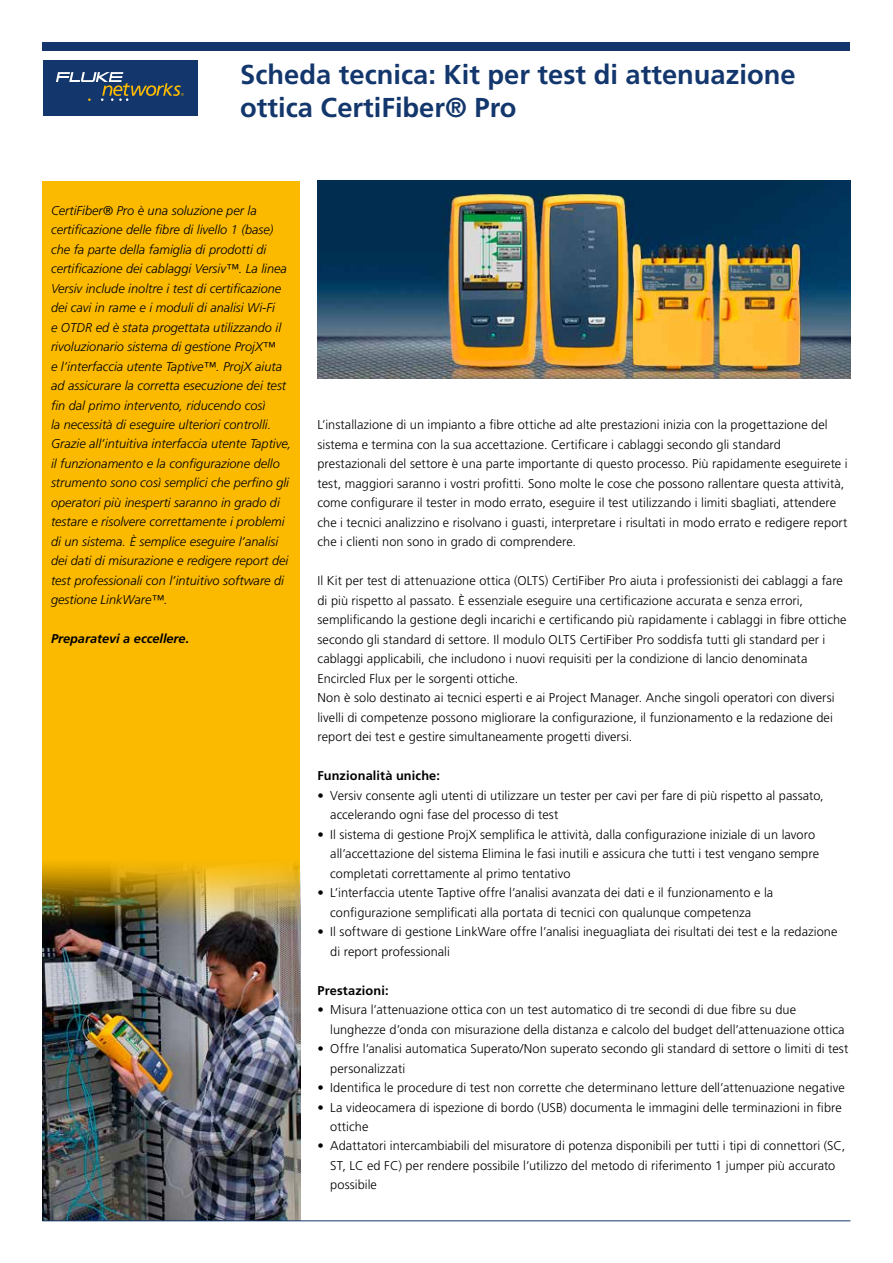
<style>
.page{position:relative;width:893px;height:1263px;background:#fff}
.page>*{position:absolute;margin:0;border:0;box-sizing:border-box;transform-origin:0 0}
.t1{font:700 27.3px/32.7px "Frutiger LT Std";color:#13376c}
.t2{font:300 12.75px/19.5px "Frutiger LT Std";letter-spacing:.005em;color:#000}
.t3{font:italic 300 12.75px/19.5px "Frutiger LT Std";color:#000}
.t4{font:700 12.75px "Frutiger LT Std";letter-spacing:.01em;color:#000}
.t5{font:italic 700 12.75px "Frutiger LT Std";color:#000}
</style>
<div class="page">
<div style="left:43px;top:60px;width:154px;height:56px;background:#13376c"></div>
<svg style="left:56px;top:72px;width:128px;height:29px"></svg>
<div style="left:43px;top:43px;width:807px;height:8px;background:#13376c"></div>
<div style="left:43px;top:181px;width:257px;height:1039px;background:#fbba00"></div>
<img style="left:43px;top:863px;width:257px;height:357px">
<img style="left:317px;top:181px;width:533px;height:197px">
<hr style="left:43px;top:1220px;width:807px;height:1px;background:#13376c">
<h1 class="t1" style="left:240px;top:58px;width:557px">Scheda tecnica: Kit per test di attenuazione ottica CertiFiber® Pro</h1>
<p class="t3" style="left:51px;top:200px;width:242px">CertiFiber® Pro è una soluzione per la certificazione delle fibre di livello 1 (base) che fa parte della famiglia di prodotti di certificazione dei cablaggi Versiv™. La linea Versiv include inoltre i test di certificazione dei cavi in rame e i moduli di analisi Wi-Fi<br>e OTDR ed è stata progettata utilizzando il rivoluzionario sistema di gestione ProjX™<br>e l’interfaccia utente Taptive™. ProjX aiuta ad assicurare la corretta esecuzione dei test fin dal primo intervento, riducendo così<br>la necessità di eseguire ulteriori controlli.<br>Grazie all’intuitiva interfaccia utente Taptive, il funzionamento e la configurazione dello strumento sono così semplici che perfino gli operatori più inesperti saranno in grado di testare e risolvere correttamente i problemi di un sistema. È semplice eseguire l’analisi dei dati di misurazione e redigere report dei test professionali con l’intuitivo software di gestione LinkWare™.</p>
<p class="t5" style="left:51px;top:631px;width:140px">Preparatevi a eccellere.</p>
<p class="t2" style="left:317px;top:415px;width:532px">L’installazione di un impianto a fibre ottiche ad alte prestazioni inizia con la progettazione del sistema e termina con la sua accettazione. Certificare i cablaggi secondo gli standard prestazionali del settore è una parte importante di questo processo. Più rapidamente eseguirete i test, maggiori saranno i vostri profitti. Sono molte le cose che possono rallentare questa attività, come configurare il tester in modo errato, eseguire il test utilizzando i limiti sbagliati, attendere che i tecnici analizzino e risolvano i guasti, interpretare i risultati in modo errato e redigere report che i clienti non sono in grado di comprendere.</p>
<p class="t2" style="left:317px;top:571px;width:531px">Il Kit per test di attenuazione ottica (OLTS) CertiFiber Pro aiuta i professionisti dei cablaggi a fare di più rispetto al passato. È essenziale eseguire una certificazione accurata e senza errori, semplificando la gestione degli incarichi e certificando più rapidamente i cablaggi in fibre ottiche secondo gli standard di settore. Il modulo OLTS CertiFiber Pro soddisfa tutti gli standard per i cablaggi applicabili, che includono i nuovi requisiti per la condizione di lancio denominata Encircled Flux per le sorgenti ottiche.<br>Non è solo destinato ai tecnici esperti e ai Project Manager. Anche singoli operatori con diversi livelli di competenze possono migliorare la configurazione, il funzionamento e la redazione dei report dei test e gestire simultaneamente progetti diversi.</p>
<p class="t4" style="left:317px;top:768px;width:124px">Funzionalità uniche:</p>
<p class="t2" style="left:330px;top:785px;width:495px;text-indent:-13px">• Versiv consente agli utenti di utilizzare un tester per cavi per fare di più rispetto al passato, accelerando ogni fase del processo di test</p>
<p class="t2" style="left:330px;top:824px;width:490px;text-indent:-13px">• Il sistema di gestione ProjX semplifica le attività, dalla configurazione iniziale di un lavoro all’accettazione del sistema Elimina le fasi inutili e assicura che tutti i test vengano sempre completati correttamente al primo tentativo</p>
<p class="t2" style="left:330px;top:883px;width:444px;text-indent:-13px">• L’interfaccia utente Taptive offre l’analisi avanzata dei dati e il funzionamento e la configurazione semplificati alla portata di tecnici con qualunque competenza</p>
<p class="t2" style="left:330px;top:922px;width:509px;text-indent:-13px">• Il software di gestione LinkWare offre l’analisi ineguagliata dei risultati dei test e la redazione di report professionali</p>
<p class="t4" style="left:317px;top:982px;width:73px">Prestazioni:</p>
<p class="t2" style="left:330px;top:1000px;width:516px;text-indent:-13px">• Misura l’attenuazione ottica con un test automatico di tre secondi di due fibre su due lunghezze d’onda con misurazione della distanza e calcolo del budget dell’attenuazione ottica</p>
<p class="t2" style="left:330px;top:1039px;width:520px;text-indent:-13px">• Offre l’analisi automatica Superato/Non superato secondo gli standard di settore o limiti di test personalizzati</p>
<p class="t2" style="left:317px;top:1078px;width:529px">• Identifica le procedure di test non corrette che determinano letture dell’attenuazione negative</p>
<p class="t2" style="left:330px;top:1097px;width:513px;text-indent:-13px">• La videocamera di ispezione di bordo (USB) documenta le immagini delle terminazioni in fibre ottiche</p>
<p class="t2" style="left:330px;top:1136px;width:517px;text-indent:-13px">• Adattatori intercambiabili del misuratore di potenza disponibili per tutti i tipi di connettori (SC,<br>ST, LC ed FC) per rendere possibile l’utilizzo del metodo di riferimento 1 jumper più accurato possibile</p>
</div>
